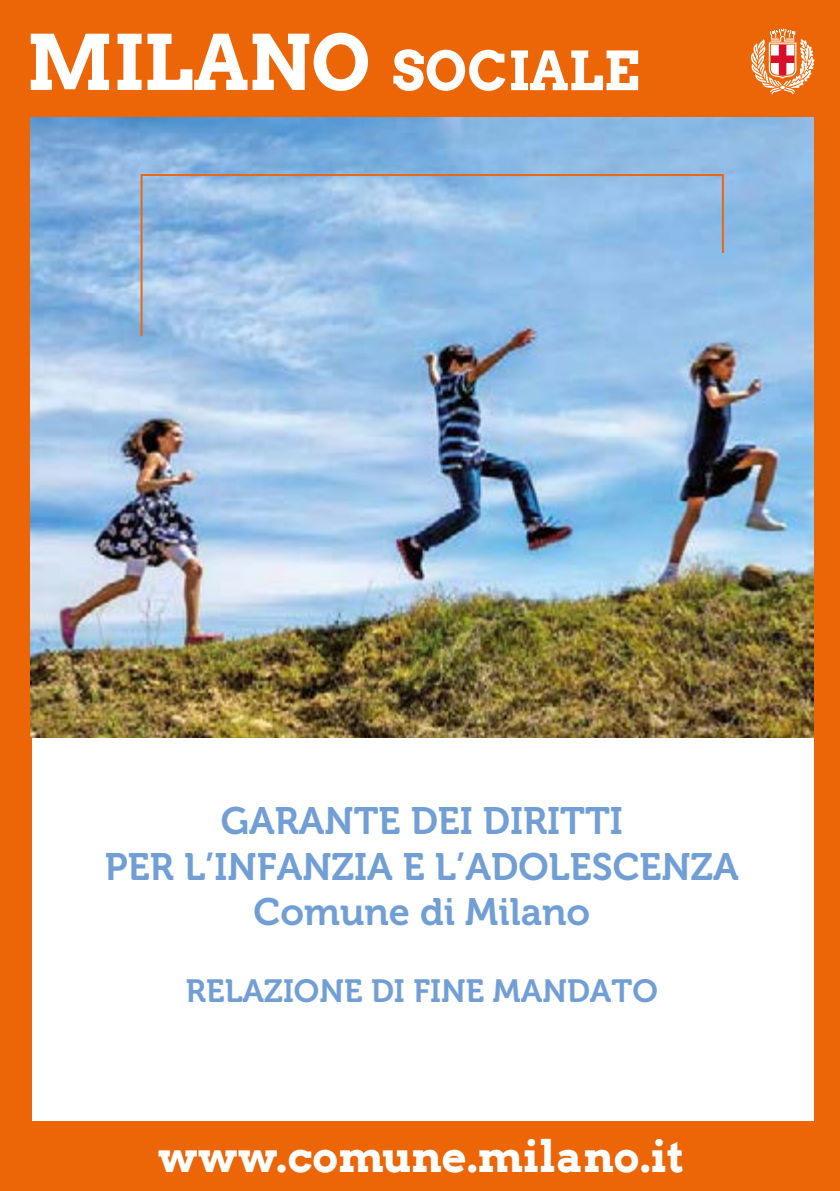
<style>
.page{position:relative;width:840px;height:1191px;background:#fff}
.page>*{position:absolute;margin:0;border:0;box-sizing:border-box;transform-origin:0 0}
.t1{font:700 43.2px "Arvo";color:#fff}
.t2{font:38px/45.6px "Museo 700";color:#719ed4;text-align:center}
.t3{font:32px "Museo 700";color:#719ed4}
</style>
<div class="page">
<div style="left:0;top:0;width:839px;height:1191px;background:#ec6608"></div>
<svg style="left:31px;top:34px;width:78px;height:56px"></svg>
<svg style="left:117px;top:34px;width:24px;height:56px"></svg>
<svg style="left:147px;top:33px;width:221px;height:58px"></svg>
<svg style="left:750px;top:29px;width:64px;height:66px"></svg>
<svg style="left:393px;top:49px;width:244px;height:42px"></svg>
<div style="left:32px;top:119px;width:780px;height:1001px;background:#fff"></div>
<img style="left:31px;top:118px;width:781px;height:619px">
<svg style="left:139px;top:173px;width:585px;height:165px;background:#98bfe4"></svg>
<p class="t2" style="left:105px;top:798px;width:635px">GARANTE DEI DIRITTI<br>PER L’INFANZIA E L’ADOLESCENZA<br>Comune di Milano</p>
<p class="t3" style="left:186px;top:973px;width:473px">RELAZIONE DI FINE MANDATO</p>
<p class="t1" style="left:158px;top:1131px;width:528px">www.comune.milano.it</p>
</div>
